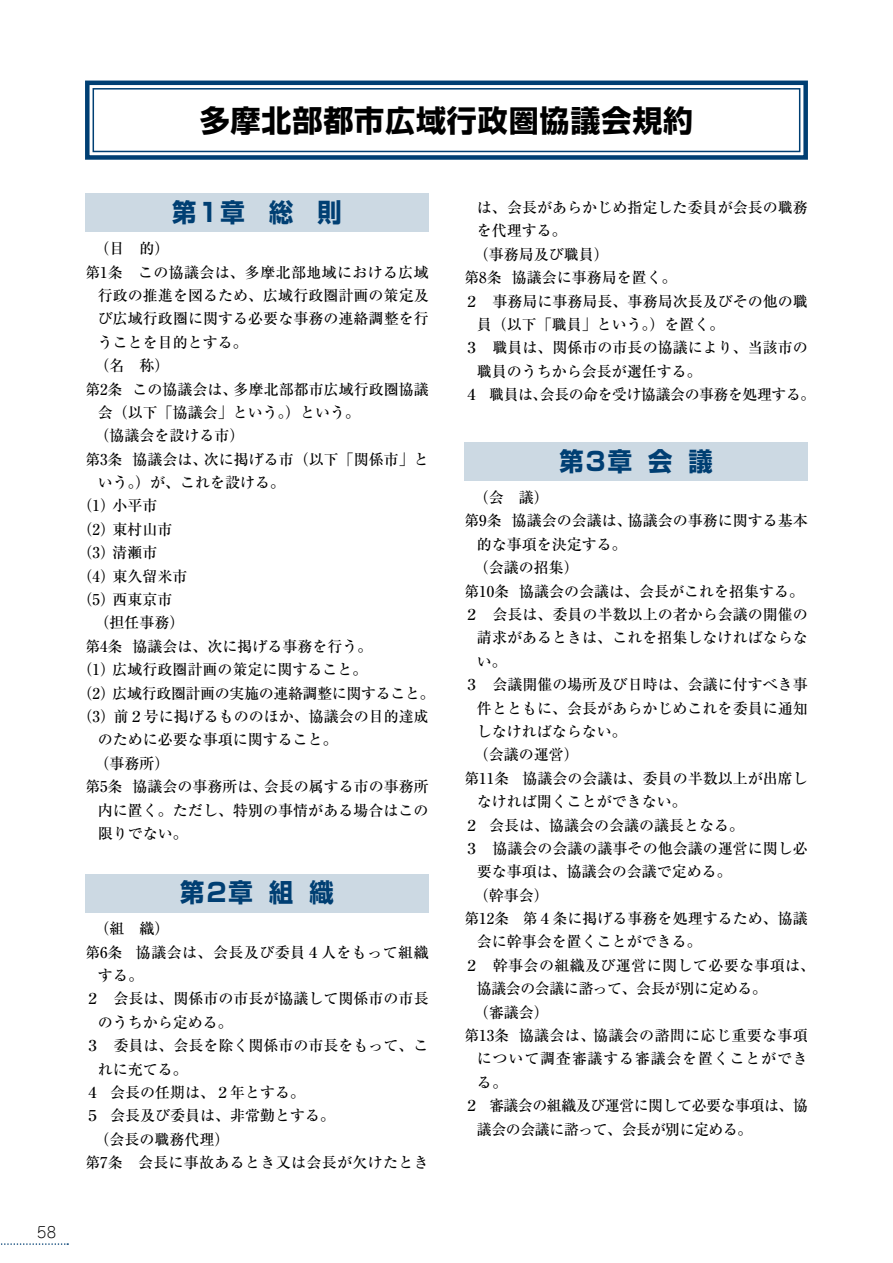
<style>
.page{position:relative;width:893px;height:1263px;background:#fff}
.page>*{position:absolute;margin:0;border:0;box-sizing:border-box;transform-origin:0 0}
.t1{font:700 30px "Shin Go Pr 5";letter-spacing:.03em;color:#000}
.t2{font:700 25.5px "Shin Go Pr 5";color:#003f73;scale:.95 1}
.t3{font:500 15px "Ryumin Pr 5";color:#000}
.t4{font:500 15px "Ryumin Pr 5";letter-spacing:-.025em;color:#000}
.t5{font:500 15px "Ryumin Pr 5";letter-spacing:.02em;color:#000}
.t6{font:500 15px "Ryumin Pr 5";letter-spacing:.025em;color:#000}
.t7{font:500 15px "Ryumin Pr 5";letter-spacing:.03em;color:#000}
.t8{font:500 15px "Ryumin Pr 5";letter-spacing:.055em;color:#000}
.t9{font:300 15px "Jun 101 Pro";color:#000}
</style>
<div class="page">
<svg style="left:1px;top:1243px;width:67px;height:2px"></svg>
<div style="left:85px;top:193px;width:343px;height:39px;background:#ccd9e3"></div>
<div style="left:85px;top:874px;width:343px;height:38px;background:#ccd9e3"></div>
<div style="left:465px;top:442px;width:343px;height:38px;background:#ccd9e3"></div>
<svg style="left:85px;top:80px;width:723px;height:80px"></svg>
<div style="left:93px;top:88px;width:707px;height:64px;border:2px solid #003f73"></div>
<p class="t9" style="left:37px;top:1221px;width:21px">58</p>
<h1 class="t1" style="left:200px;top:96px;width:495px">多摩北部都市広域行政圏協議会規約</h1>
<h2 class="t2" style="left:172px;top:192px;width:180px">第１章　総　則</h2>
<p class="t3" style="left:95px;top:237px;width:76px">（目　的）</p>
<p class="t5" style="left:85px;top:260px;width:345px">第1条　この協議会は、多摩北部地域における広域</p>
<p class="t3" style="left:98px;top:284px;width:332px">行政の推進を図るため、広域行政圏計画の策定及</p>
<p class="t3" style="left:98px;top:307px;width:332px">び広域行政圏に関する必要な事務の連絡調整を行</p>
<p class="t3" style="left:98px;top:330px;width:151px">うことを目的とする。</p>
<p class="t3" style="left:95px;top:354px;width:76px">（名　称）</p>
<p class="t3" style="left:85px;top:377px;width:345px">第2条 この協議会は、多摩北部都市広域行政圏協議</p>
<p class="t3" style="left:98px;top:400px;width:264px">会（以下「協議会」という。）という。</p>
<p class="t3" style="left:95px;top:424px;width:152px">（協議会を設ける市）</p>
<p class="t3" style="left:85px;top:447px;width:345px">第3条 協議会は、次に掲げる市（以下「関係市」と</p>
<p class="t3" style="left:98px;top:471px;width:189px">いう。）が、これを設ける。</p>
<p class="t3" style="left:78px;top:494px;width:81px">（1）小平市</p>
<p class="t3" style="left:78px;top:517px;width:96px">（2）東村山市</p>
<p class="t3" style="left:78px;top:541px;width:81px">（3）清瀬市</p>
<p class="t3" style="left:78px;top:564px;width:111px">（4）東久留米市</p>
<p class="t3" style="left:78px;top:588px;width:96px">（5）西東京市</p>
<p class="t3" style="left:95px;top:611px;width:92px">（担任事務）</p>
<p class="t3" style="left:85px;top:634px;width:289px">第4条 協議会は、次に掲げる事務を行う。</p>
<p class="t3" style="left:78px;top:658px;width:291px">（1）広域行政圏計画の策定に関すること。</p>
<p class="t4" style="left:78px;top:681px;width:359px">（2）広域行政圏計画の実施の連絡調整に関すること。</p>
<p class="t3" style="left:78px;top:704px;width:353px">（3）前２号に掲げるもののほか、協議会の目的達成</p>
<p class="t3" style="left:98px;top:728px;width:242px">のために必要な事項に関すること。</p>
<p class="t3" style="left:95px;top:751px;width:76px">（事務所）</p>
<p class="t3" style="left:85px;top:775px;width:345px">第5条 協議会の事務所は、会長の属する市の事務所</p>
<p class="t3" style="left:98px;top:798px;width:332px">内に置く。ただし、特別の事情がある場合はこの</p>
<p class="t3" style="left:98px;top:821px;width:91px">限りでない。</p>
<h2 class="t2" style="left:180px;top:872px;width:163px">第２章 組 織</h2>
<p class="t3" style="left:95px;top:917px;width:76px">（組　織）</p>
<p class="t7" style="left:85px;top:940px;width:345px">第6条 協議会は、会長及び委員４人をもって組織</p>
<p class="t3" style="left:98px;top:964px;width:47px">する。</p>
<p class="t3" style="left:85px;top:987px;width:345px">２ 会長は、関係市の市長が協議して関係市の市長</p>
<p class="t3" style="left:98px;top:1010px;width:136px">のうちから定める。</p>
<p class="t3" style="left:85px;top:1034px;width:345px">３ 委員は、会長を除く関係市の市長をもって、こ</p>
<p class="t3" style="left:98px;top:1057px;width:91px">れに充てる。</p>
<p class="t3" style="left:85px;top:1080px;width:221px">４ 会長の任期は、２年とする。</p>
<p class="t3" style="left:85px;top:1104px;width:251px">５ 会長及び委員は、非常勤とする。</p>
<p class="t3" style="left:95px;top:1127px;width:136px">（会長の職務代理）</p>
<p class="t5" style="left:85px;top:1151px;width:345px">第7条　会長に事故あるとき又は会長が欠けたとき</p>
<p class="t3" style="left:477px;top:196px;width:332px">は、会長があらかじめ指定した委員が会長の職務</p>
<p class="t3" style="left:477px;top:219px;width:91px">を代理する。</p>
<p class="t3" style="left:474px;top:242px;width:136px">（事務局及び職員）</p>
<p class="t3" style="left:464px;top:266px;width:214px">第8条 協議会に事務局を置く。</p>
<p class="t3" style="left:464px;top:289px;width:345px">２ 事務局に事務局長、事務局次長及びその他の職</p>
<p class="t3" style="left:477px;top:313px;width:249px">員（以下｢職員｣という。）を置く。</p>
<p class="t3" style="left:464px;top:336px;width:345px">３ 職員は、関係市の市長の協議により、当該市の</p>
<p class="t3" style="left:477px;top:359px;width:226px">職員のうちから会長が選任する。</p>
<p class="t4" style="left:464px;top:383px;width:353px">４ 職員は、会長の命を受け協議会の事務を処理する。</p>
<h2 class="t2" style="left:559px;top:441px;width:163px">第３章 会 議</h2>
<p class="t3" style="left:474px;top:486px;width:76px">（会　議）</p>
<p class="t3" style="left:464px;top:509px;width:345px">第9条 協議会の会議は、協議会の事務に関する基本</p>
<p class="t3" style="left:477px;top:532px;width:151px">的な事項を決定する。</p>
<p class="t3" style="left:474px;top:556px;width:106px">（会議の招集）</p>
<p class="t3" style="left:464px;top:579px;width:341px">第10条 協議会の会議は、会長がこれを招集する。</p>
<p class="t3" style="left:464px;top:603px;width:345px">２ 会長は、委員の半数以上の者から会議の開催の</p>
<p class="t3" style="left:477px;top:626px;width:332px">請求があるときは、これを招集しなければならな</p>
<p class="t3" style="left:477px;top:649px;width:31px">い。</p>
<p class="t3" style="left:464px;top:673px;width:345px">３ 会議開催の場所及び日時は、会議に付すべき事</p>
<p class="t3" style="left:477px;top:696px;width:332px">件とともに、会長があらかじめこれを委員に通知</p>
<p class="t3" style="left:477px;top:719px;width:151px">しなければならない。</p>
<p class="t3" style="left:474px;top:743px;width:106px">（会議の運営）</p>
<p class="t3" style="left:464px;top:766px;width:345px">第11条 協議会の会議は、委員の半数以上が出席し</p>
<p class="t3" style="left:477px;top:790px;width:211px">なければ開くことができない。</p>
<p class="t3" style="left:464px;top:813px;width:281px">２ 会長は、協議会の会議の議長となる。</p>
<p class="t3" style="left:464px;top:836px;width:345px">３ 協議会の会議の議事その他会議の運営に関し必</p>
<p class="t3" style="left:477px;top:860px;width:256px">要な事項は、協議会の会議で定める。</p>
<p class="t3" style="left:474px;top:883px;width:76px">（幹事会）</p>
<p class="t3" style="left:464px;top:907px;width:345px">第12条 第４条に掲げる事務を処理するため、協議</p>
<p class="t3" style="left:477px;top:930px;width:226px">会に幹事会を置くことができる。</p>
<p class="t6" style="left:464px;top:953px;width:353px">２ 幹事会の組織及び運営に関して必要な事項は、</p>
<p class="t4" style="left:477px;top:977px;width:291px">協議会の会議に諮って、会長が別に定める。</p>
<p class="t3" style="left:474px;top:1000px;width:76px">（審議会）</p>
<p class="t6" style="left:464px;top:1024px;width:345px">第13条 協議会は、協議会の諮問に応じ重要な事項</p>
<p class="t8" style="left:477px;top:1047px;width:332px">について調査審議する審議会を置くことができ</p>
<p class="t3" style="left:477px;top:1070px;width:32px">る。</p>
<p class="t4" style="left:464px;top:1094px;width:345px">２ 審議会の組織及び運営に関して必要な事項は、協</p>
<p class="t4" style="left:477px;top:1117px;width:277px">議会の会議に諮って、会長が別に定める。</p>
</div>
